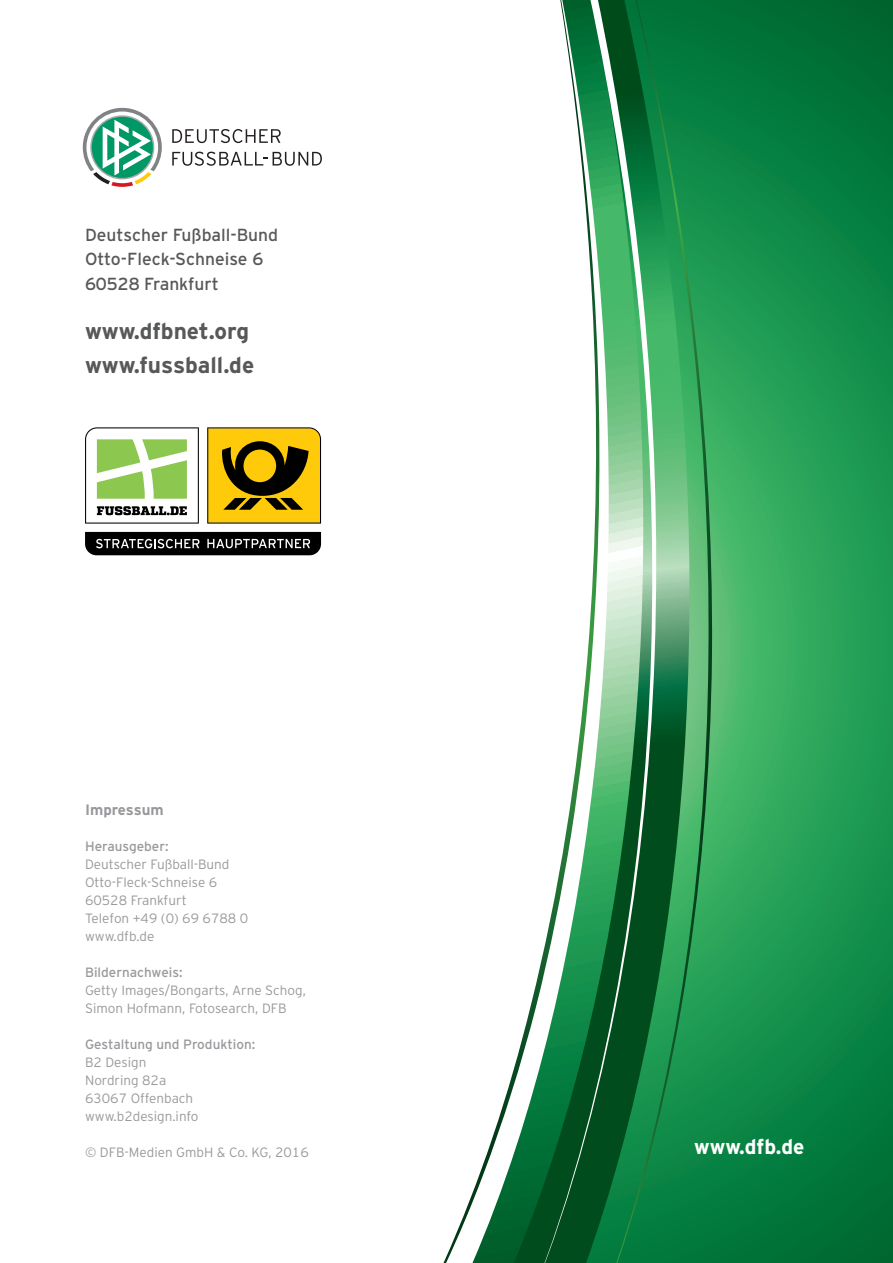
<style>
.page{position:relative;width:893px;height:1263px;background:#fff}
.page>*{position:absolute;margin:0;border:0;box-sizing:border-box;transform-origin:0 0}
.t1{font:700 22.65px/33.2px "Interstate";color:#57585a}
.t2{font:700 21px "Interstate";color:#fff}
.t3{font:17.4px/24.5px "Interstate";color:#57585a}
.t4{font:700 15px "Interstate";color:#97999c}
.t5{font:300 13.5px/18px "Interstate";color:#97999c}
.t6{font:13.5px "Interstate";color:#97999c}
</style>
<div class="page">
<svg style="left:720px;top:0;width:173px;height:1263px;background:#19914d"></svg>
<svg style="left:713px;top:0;width:7px;height:1263px;background:#2b9f58"></svg>
<svg style="left:443px;top:1133px;width:51px;height:130px"></svg>
<svg style="left:701px;top:0;width:12px;height:1263px;background:#279553"></svg>
<svg style="left:494px;top:0;width:207px;height:1263px"></svg>
<svg style="left:83px;top:108px;width:79px;height:79px"></svg>
<svg style="left:172px;top:129px;width:109px;height:14px"></svg>
<svg style="left:172px;top:152px;width:150px;height:14px"></svg>
<svg style="left:85px;top:427px;width:114px;height:97px"></svg>
<svg style="left:207px;top:427px;width:114px;height:97px;background:#b08d0a"></svg>
<svg style="left:85px;top:532px;width:236px;height:23px;background:#232323"></svg>
<p class="t3" style="left:85px;top:222px;width:195px">Deutscher Fußball-Bund<br>Otto-Fleck-Schneise 6<br>60528 Frankfurt</p>
<h1 class="t1" style="left:85px;top:315px;width:171px">www.dfbnet.org www.fussball.de</h1>
<p class="t4" style="left:85px;top:801px;width:80px">Impressum</p>
<p class="t6" style="left:85px;top:838px;width:85px">Herausgeber:</p>
<p class="t5" style="left:85px;top:855px;width:165px">Deutscher Fußball-Bund<br>Otto-Fleck-Schneise 6<br>60528 Frankfurt<br>Telefon +49 (0) 69 6788 0 www.dfb.de</p>
<p class="t6" style="left:85px;top:964px;width:99px">Bildernachweis:</p>
<p class="t5" style="left:85px;top:981px;width:222px">Getty Images/Bongarts, Arne Schog,<br>Simon Hofmann, Fotosearch, DFB</p>
<p class="t6" style="left:85px;top:1036px;width:172px">Gestaltung und Produktion:</p>
<p class="t5" style="left:85px;top:1053px;width:115px">B2 Design<br>Nordring 82a<br>63067 Offenbach www.b2design.info</p>
<p class="t5" style="left:85px;top:1143px;width:225px">© DFB-Medien GmbH &amp; Co. KG, 2016</p>
<h2 class="t2" style="left:694px;top:1135px;width:112px">www.dfb.de</h2>
</div>
